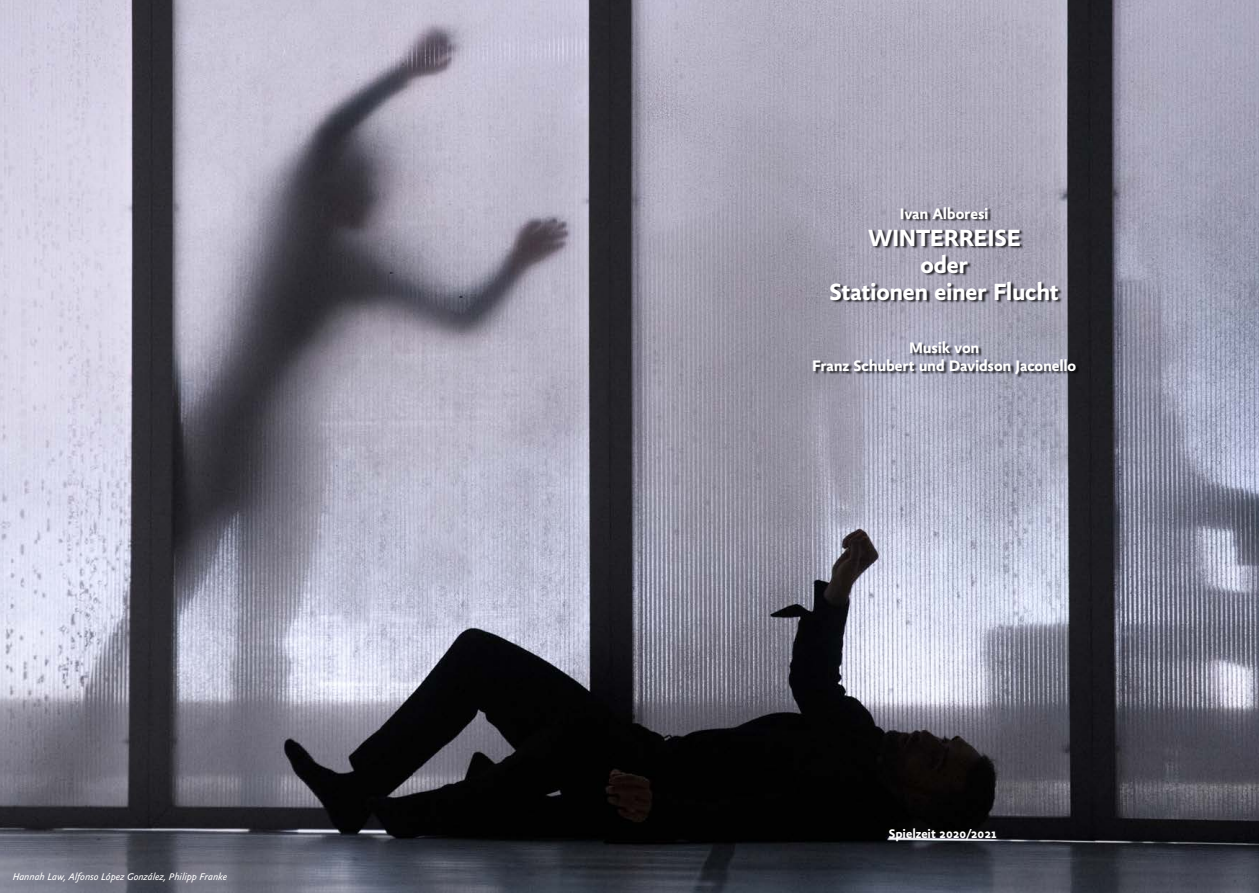
<style>
.page{position:relative;width:1259px;height:893px;background:#fff}
.page>*{position:absolute;margin:0;border:0;box-sizing:border-box;transform-origin:0 0}
.t1{font:700 25.5px/27px "Yoga Sans OT";letter-spacing:-.01em;color:#fff;text-align:center}
.t2{font:700 16.5px/18px "Yoga Sans OT";letter-spacing:-.01em;color:#fff;text-align:center}
.t3{font:700 13.5px "Yoga Sans OT";color:#fff}
.t4{font:italic 10.5px "Yoga Sans OT";color:#fff}
</style>
<div class="page">
<img style="left:0;top:0;width:1259px;height:893px">
<div style="left:813px;top:207px;width:267px;height:171px;background:#000;opacity:.75"></div>
<p class="t4" style="left:13px;top:871px;width:216px">Hannah Law, Alfonso López González, Philipp Franke</p>
<p class="t2" style="left:900px;top:205px;width:90px">Ivan Alboresi</p>
<h1 class="t1" style="left:829px;top:224px;width:231px">WINTERREISE<br>oder<br>Stationen einer Flucht</h1>
<p class="t2" style="left:812px;top:339px;width:265px">Musik von<br>Franz Schubert und Davidson Jaconello</p>
<p class="t3" style="left:889px;top:826px;width:109px">Spielzeit 2020/2021</p>
</div>
